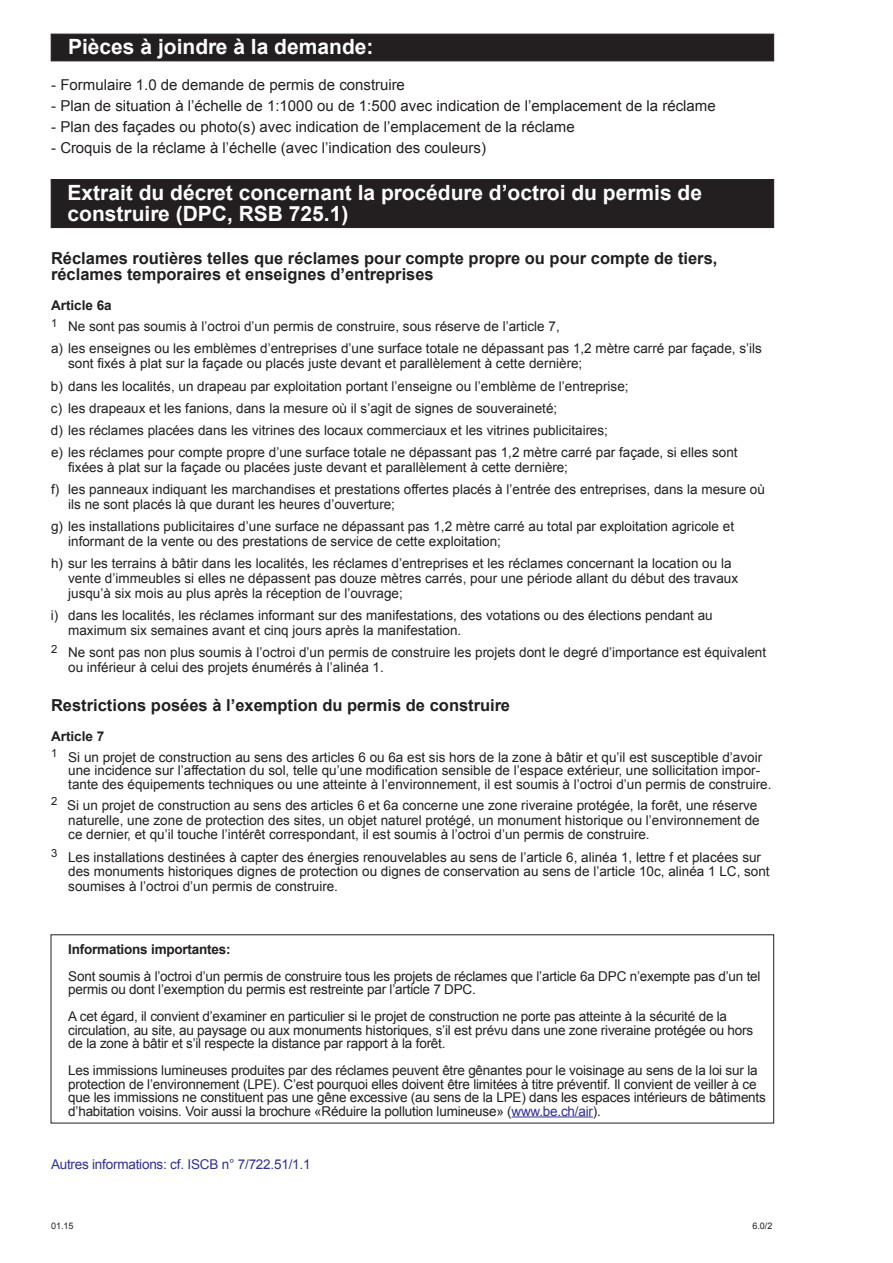
<style>
.page{position:relative;width:893px;height:1263px;background:#fff}
.page>*{position:absolute;margin:0;border:0;box-sizing:border-box;transform-origin:0 0}
.t1{font:700 21px/21px "Arial";color:#fff}
.t2{font:700 16.5px/16.5px "Arial";color:#231f20}
.t3{font:15px "Arial";color:#231f20}
.t4{font:13.5px/13.5px "Arial";color:#231f20}
.t5{font:13.5px "Arial";letter-spacing:-.015em;color:#2e3092}
.t6{font:700 13.5px "Arial";letter-spacing:-.015em;color:#231f20}
.t7{font:9px "Arial";color:#231f20}
.s1{font-weight:700}
.s2{color:#2e3092}
</style>
<div class="page">
<div style="left:51px;top:34px;width:723px;height:27px;background:#231f20"></div>
<div style="left:51px;top:179px;width:723px;height:49px;background:#231f20"></div>
<hr style="left:512px;top:1116px;width:81px;height:1px;background:#2e3092">
<h1 class="t1" style="left:68px;top:37px;width:307px">Pièces à joindre à la demande:</h1>
<p class="t3" style="left:51px;top:75px;width:355px">- Formulaire 1.0 de demande de permis de construire</p>
<p class="t3" style="left:51px;top:96px;width:666px">- Plan de situation à l’échelle de 1:1000 ou de 1:500 avec indication de l’emplacement de la réclame</p>
<p class="t3" style="left:51px;top:117px;width:525px">- Plan des façades ou photo(s) avec indication de l’emplacement de la réclame</p>
<p class="t3" style="left:51px;top:138px;width:436px">- Croquis de la réclame à l’échelle (avec l’indication des couleurs)</p>
<h1 class="t1" style="left:68px;top:183px;width:636px">Extrait du décret concernant la procédure d’octroi du permis de construire (DPC, RSB 725.1)</h1>
<p class="t2" style="left:51px;top:250px;width:668px">Réclames routières telles que réclames pour compte propre ou pour compte de tiers, réclames temporaires et enseignes d’entreprises</p>
<p class="t4" style="left:51px;top:295px;width:510px;line-height:21px"><span class="s1">Article 6a<br></span><sup>1</sup> Ne sont pas soumis à l’octroi d’un permis de construire, sous réserve de l’article 7,</p>
<p class="t4" style="left:68px;top:341px;width:695px;line-height:14.7px;text-indent:-17px">a) les enseignes ou les emblèmes d’entreprises d’une surface totale ne dépassant pas 1,2 mètre carré par façade, s’ils sont fixés à plat sur la façade ou placés juste devant et parallèlement à cette dernière;</p>
<p class="t4" style="left:51px;top:375px;width:688px;line-height:22.2px">b) dans les localités, un drapeau par exploitation portant l’enseigne ou l’emblème de l’entreprise;<br>c) les drapeaux et les fanions, dans la mesure où il s’agit de signes de souveraineté;<br>d) les réclames placées dans les vitrines des locaux commerciaux et les vitrines publicitaires;<br>e) les réclames pour compte propre d’une surface totale ne dépassant pas 1,2 mètre carré par façade, si elles sont</p>
<p class="t4" style="left:51px;top:456px;width:715px;line-height:22.2px;text-indent:17px">fixées à plat sur la façade ou placées juste devant et parallèlement à cette dernière;<br>f) les panneaux indiquant les marchandises et prestations offertes placés à l’entrée des entreprises, dans la mesure où</p>
<p class="t4" style="left:51px;top:493px;width:685px;line-height:22.2px;text-indent:17px">ils ne sont placés là que durant les heures d’ouverture;<br>g) les installations publicitaires d’une surface ne dépassant pas 1,2 mètre carré au total par exploitation agricole et</p>
<p class="t4" style="left:51px;top:530px;width:682px;line-height:22.4px;text-indent:17px">informant de la vente ou des prestations de service de cette exploitation;<br>h) sur les terrains à bâtir dans les localités, les réclames d’entreprises et les réclames concernant la location ou la</p>
<p class="t4" style="left:68px;top:571px;width:671px;line-height:14.7px">vente d’immeubles si elles ne dépassent pas douze mètres carrés, pour une période allant du début des travaux jusqu’à six mois au plus après la réception de l’ouvrage;</p>
<p class="t4" style="left:68px;top:608px;width:646px;line-height:14.7px;text-indent:-17px">i) dans les localités, les réclames informant sur des manifestations, des votations ou des élections pendant au maximum six semaines avant et cinq jours après la manifestation.</p>
<p class="t4" style="left:68px;top:645px;width:699px;line-height:14.7px;text-indent:-17px"><sup>2</sup> Ne sont pas non plus soumis à l’octroi d’un permis de construire les projets dont le degré d’importance est équivalent ou inférieur à celui des projets énumérés à l’alinéa 1.</p>
<p class="t2" style="left:51px;top:697px;width:461px">Restrictions posées à l’exemption du permis de construire</p>
<p class="t4" style="left:51px;top:726px;width:713px;line-height:21px"><span class="s1">Article 7<br></span><sup>1</sup> Si un projet de construction au sens des articles 6 ou 6a est sis hors de la zone à bâtir et qu’il est susceptible d’avoir</p>
<p class="t4" style="left:68px;top:764px;width:705px">une incidence sur l’affectation du sol, telle qu’une modification sensible de l’espace extérieur, une sollicitation impor&shy;tante des équipements techniques ou une atteinte à l’environnement, il est soumis à l’octroi d’un permis de construire.</p>
<p class="t4" style="left:68px;top:798px;width:693px;line-height:14.9px;text-indent:-17px"><sup>2</sup> Si un projet de construction au sens des articles 6 et 6a concerne une zone riveraine protégée, la forêt, une réserve naturelle, une zone de protection des sites, un objet naturel protégé, un monument historique ou l’environnement de ce dernier, et qu’il touche l’intérêt correspondant, il est soumis à l’octroi d’un permis de construire.</p>
<p class="t4" style="left:68px;top:850px;width:703px;line-height:14.7px;text-indent:-17px"><sup>3</sup> Les installations destinées à capter des énergies renouvelables au sens de l’article 6, alinéa 1, lettre f et placées sur des monuments historiques dignes de protection ou dignes de conservation au sens de l’article 10c, alinéa 1 LC, sont soumises à l’octroi d’un permis de construire.</p>
<p class="t6" style="left:68px;top:940px;width:164px">Informations importantes:</p>
<p class="t4" style="left:68px;top:969px;width:694px">Sont soumis à l’octroi d’un permis de construire tous les projets de réclames que l’article 6a DPC n’exempte pas d’un tel permis ou dont l’exemption du permis est restreinte par l’article 7 DPC.</p>
<p class="t4" style="left:68px;top:1010px;width:686px">A cet égard, il convient d’examiner en particulier si le projet de construction ne porte pas atteinte à la sécurité de la circulation, au site, au paysage ou aux monuments historiques, s’il est prévu dans une zone riveraine protégée ou hors de la zone à bâtir et s’il respecte la distance par rapport à la forêt.</p>
<p class="t4" style="left:68px;top:1064px;width:699px">Les immissions lumineuses produites par des réclames peuvent être gênantes pour le voisinage au sens de la loi sur la protection de l’environnement (LPE). C’est pourquoi elles doivent être limitées à titre préventif. Il convient de veiller à ce que les immissions ne constituent pas une gêne excessive (au sens de la LPE) dans les espaces intérieurs de bâtiments d’habitation voisins. Voir aussi la brochure «Réduire la pollution lumineuse» (<span class="s2">www.be.ch/air</span>).</p>
<p class="t5" style="left:51px;top:1156px;width:261px">Autres informations: cf. ISCB n° 7/722.51/1.1</p>
<p class="t7" style="left:51px;top:1220px;width:24px">01.15</p>
<p class="t7" style="left:752px;top:1220px;width:22px">6.0/2</p>
</div>
